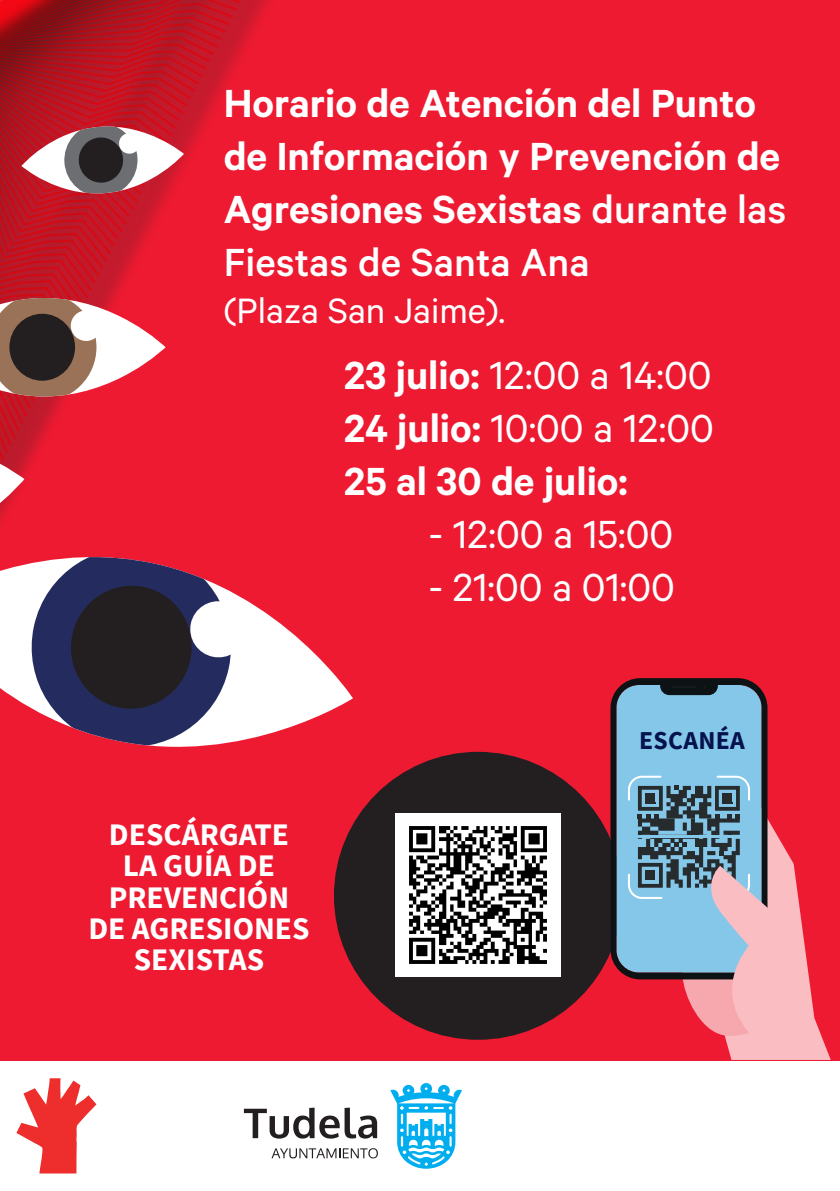
<style>
.page{position:relative;width:840px;height:1191px;background:#fff}
.page>*{position:absolute;margin:0;border:0;box-sizing:border-box;transform-origin:0 0}
.t1{font:600 44.2px/53px "Calibre";color:#fff}
.t2{font:44.2px "Calibre";color:#fff}
.t3{font:39.6px "Calibre";color:#fff}
.t4{font:700 31.4px/31.4px "Source Sans Pro";color:#fff;text-align:center}
.t5{font:700 25.6px "Source Sans Pro";letter-spacing:.01em;color:#05124e}
.s1{font-weight:500}
.s2{font-weight:400}
</style>
<div class="page">
<div style="left:0;top:0;width:839px;height:1060px;background:#ed1a31"></div>
<svg style="left:390px;top:1083px;width:72px;height:85px"></svg>
<svg style="left:244px;top:1107px;width:133px;height:31px"></svg>
<svg style="left:271px;top:1148px;width:107px;height:10px"></svg>
<svg style="left:240px;top:602px;width:113px;height:139px;fill:#fff"></svg>
<svg style="left:42px;top:714px;width:198px;height:33px"></svg>
<svg style="left:16px;top:1078px;width:80px;height:95px"></svg>
<div style="left:334px;top:752px;width:287px;height:287px;background:#231f20;border-radius:50%"></div>
<img style="left:395px;top:813px;width:165px;height:163px">
<svg style="left:610px;top:678px;width:157px;height:299px;background:#6e94ad"></svg>
<svg style="left:659px;top:683px;width:58px;height:12px"></svg>
<svg style="left:627px;top:738px;width:203px;height:322px"></svg>
<svg style="left:0;top:0;width:249px;height:714px"></svg>
<p class="t1" style="left:223px;top:75px;width:564px">Horario de Atención del Punto de Información y Prevención de<br>Agresiones Sexistas <span class="s1">durante las<br>Fiestas de Santa Ana</span></p>
<p class="t3" style="left:223px;top:288px;width:283px">(Plaza San Jaime).</p>
<p class="t1" style="left:344px;top:347px;width:371px;text-align:justify">23 julio: <span class="s2">12:00 a 14:00<br></span>24 julio: <span class="s2">10:00 a 12:00<br></span>25 al 30 de julio:</p>
<p class="t2" style="left:428px;top:508px;width:246px">- 12:00 a 15:00</p>
<p class="t2" style="left:428px;top:561px;width:247px">- 21:00 a 01:00</p>
<p class="t4" style="left:88px;top:818px;width:222px">DESCÁRGATE<br>LA GUÍA DE<br>PREVENCIÓN<br>DE AGRESIONES<br>SEXISTAS</p>
<p class="t5" style="left:639px;top:723px;width:107px">ESCANÉA</p>
</div>
